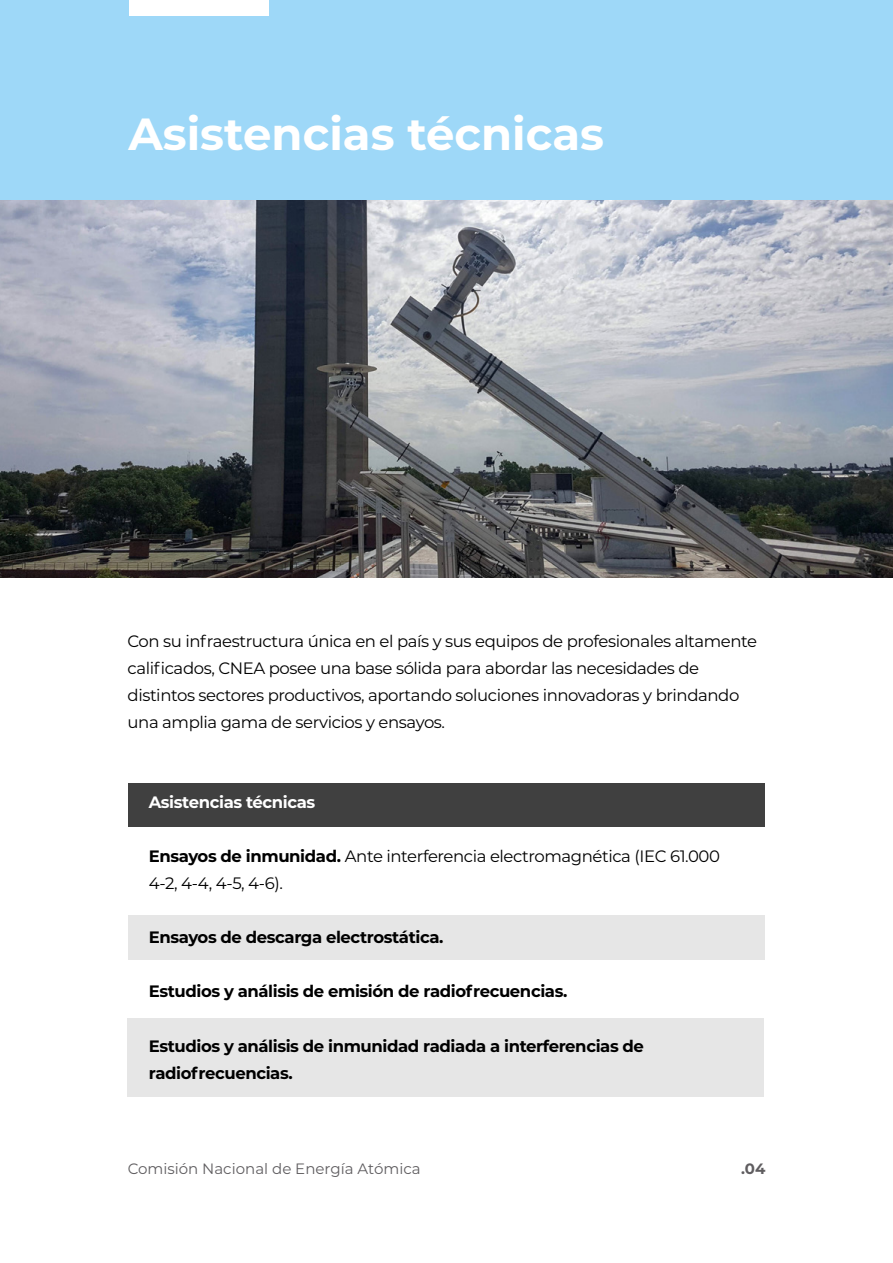
<style>
.page{position:relative;width:893px;height:1263px;background:#fff}
.page>*{position:absolute;margin:0;border:0;box-sizing:border-box;transform-origin:0 0}
.t1{font:700 45px "Montserrat";color:#fff}
.t2{font:16.5px/27px "Montserrat";letter-spacing:-.025em;color:#000}
.t3{font:700 16.5px/27px "Montserrat";letter-spacing:-.025em;color:#000}
.t4{font:700 16.5px "Montserrat";letter-spacing:-.025em;color:#fff}
.t5{font:15px "Montserrat";color:#1a171b}
.t6{font:700 15px "Montserrat";color:#1a171b}
.s1{font-weight:700}
</style>
<div class="page">
<img style="left:0;top:200px;width:893px;height:377px">
<div style="left:0;top:0;width:893px;height:200px;background:#9ed8f8"></div>
<div style="left:129px;top:0;width:139px;height:16px;background:#fff"></div>
<div style="left:129px;top:915px;width:636px;height:45px;background:#e6e6e6"></div>
<div style="left:128px;top:784px;width:637px;height:43px;background:#404040"></div>
<div style="left:128px;top:1018px;width:636px;height:79px;background:#e6e6e6"></div>
<h1 class="t1" style="left:129px;top:101px;width:477px">Asistencias técnicas</h1>
<p class="t2" style="left:128px;top:627px;width:631px">Con su infraestructura única en el país y sus equipos de profesionales altamente calificados, CNEA posee una base sólida para abordar las necesidades de distintos sectores productivos, aportando soluciones innovadoras y brindando una amplia gama de servicios y ensayos.</p>
<p class="t4" style="left:149px;top:791px;width:168px">Asistencias técnicas</p>
<p class="t2" style="left:149px;top:842px;width:573px"><span class="s1">Ensayos de inmunidad.</span> Ante interferencia electromagnética (IEC 61.000<br>4-2, 4-4, 4-5, 4-6).</p>
<p class="t3" style="left:149px;top:923px;width:296px">Ensayos de descarga electrostática.</p>
<p class="t3" style="left:149px;top:977px;width:420px">Estudios y análisis de emisión de radiofrecuencias.</p>
<p class="t3" style="left:149px;top:1031px;width:497px">Estudios y análisis de inmunidad radiada a interferencias de radiofrecuencias.</p>
<p class="t5" style="left:128px;top:1159px;width:295px">Comisión Nacional de Energía Atómica</p>
<p class="t6" style="left:741px;top:1158px;width:26px">.04</p>
</div>
